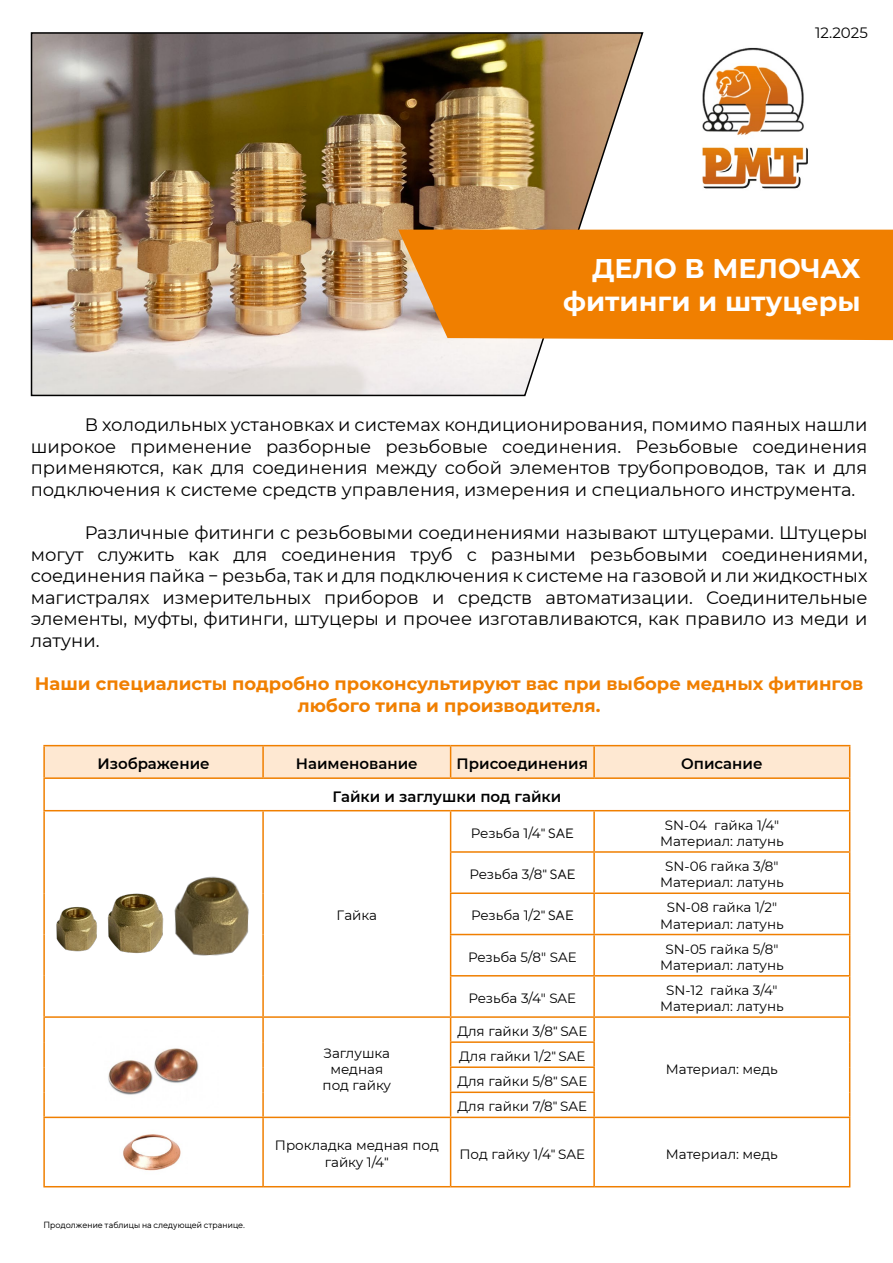
<style>
.page{position:relative;width:893px;height:1263px;background:#fff}
.page>*{position:absolute;margin:0;border:0;box-sizing:border-box;transform-origin:0 0}
.t1{font:700 27px/32.4px "Montserrat";color:#fff;text-align:right}
.t2{font:18px/21.6px "Montserrat";color:#000;text-align:justify}
.t3{font:700 18px/21.6px "Montserrat";color:#f07f00;text-align:center}
.t4{font:600 15px "Montserrat";color:#000}
.t5{font:15px "Montserrat";color:#000}
.t6{font:13.5px/16.2px "Montserrat";color:#000;text-align:center}
.t7{font:9px "TT Norms";color:#000}
.s1{font-family:"TT Norms"}
</style>
<div class="page">
<img style="left:702px;top:47px;width:106px;height:142px">
<img style="left:30px;top:32px;width:614px;height:365px">
<div style="left:398px;top:230px;width:495px;height:110px;background:#f07f00"></div>
<div style="left:45px;top:746px;width:804px;height:31px;background:#fee8d2"></div>
<hr style="left:43px;top:745px;width:220px;height:1px;background:#f07f00">
<hr style="left:43px;top:746px;width:2px;height:31px;background:#f07f00">
<hr style="left:263px;top:745px;width:188px;height:1px;background:#f07f00">
<hr style="left:262px;top:746px;width:2px;height:31px;background:#f07f00">
<hr style="left:451px;top:745px;width:143px;height:1px;background:#f07f00">
<hr style="left:450px;top:746px;width:1px;height:31px;background:#f07f00">
<hr style="left:594px;top:745px;width:256px;height:1px;background:#f07f00">
<hr style="left:593px;top:746px;width:2px;height:31px;background:#f07f00">
<hr style="left:849px;top:746px;width:1px;height:31px;background:#f07f00">
<hr style="left:43px;top:777px;width:220px;height:2px;background:#f07f00">
<hr style="left:43px;top:779px;width:2px;height:31px;background:#f07f00">
<hr style="left:263px;top:777px;width:188px;height:2px;background:#f07f00">
<hr style="left:451px;top:777px;width:143px;height:2px;background:#f07f00">
<hr style="left:594px;top:777px;width:256px;height:2px;background:#f07f00">
<hr style="left:849px;top:779px;width:1px;height:31px;background:#f07f00">
<hr style="left:43px;top:810px;width:220px;height:1px;background:#f07f00">
<hr style="left:263px;top:810px;width:188px;height:1px;background:#f07f00">
<hr style="left:451px;top:810px;width:143px;height:1px;background:#f07f00">
<hr style="left:594px;top:810px;width:256px;height:1px;background:#f07f00">
<hr style="left:43px;top:811px;width:2px;height:41px;background:#f07f00">
<hr style="left:262px;top:811px;width:2px;height:41px;background:#f07f00">
<hr style="left:450px;top:811px;width:1px;height:40px;background:#f07f00">
<hr style="left:593px;top:811px;width:2px;height:40px;background:#f07f00">
<hr style="left:849px;top:811px;width:1px;height:40px;background:#f07f00">
<hr style="left:43px;top:852px;width:2px;height:41px;background:#f07f00">
<hr style="left:262px;top:852px;width:2px;height:41px;background:#f07f00">
<hr style="left:450px;top:851px;width:144px;height:2px;background:#f07f00">
<hr style="left:450px;top:853px;width:1px;height:39px;background:#f07f00">
<hr style="left:594px;top:851px;width:256px;height:2px;background:#f07f00">
<hr style="left:593px;top:853px;width:2px;height:39px;background:#f07f00">
<hr style="left:849px;top:853px;width:1px;height:39px;background:#f07f00">
<hr style="left:43px;top:893px;width:2px;height:41px;background:#f07f00">
<hr style="left:262px;top:893px;width:2px;height:41px;background:#f07f00">
<hr style="left:450px;top:892px;width:144px;height:2px;background:#f07f00">
<hr style="left:450px;top:894px;width:1px;height:40px;background:#f07f00">
<hr style="left:594px;top:892px;width:256px;height:2px;background:#f07f00">
<hr style="left:593px;top:894px;width:2px;height:40px;background:#f07f00">
<hr style="left:849px;top:894px;width:1px;height:40px;background:#f07f00">
<hr style="left:43px;top:934px;width:2px;height:42px;background:#f07f00">
<hr style="left:262px;top:934px;width:2px;height:42px;background:#f07f00">
<hr style="left:450px;top:934px;width:144px;height:1px;background:#f07f00">
<hr style="left:450px;top:935px;width:1px;height:40px;background:#f07f00">
<hr style="left:594px;top:934px;width:256px;height:1px;background:#f07f00">
<hr style="left:593px;top:935px;width:2px;height:40px;background:#f07f00">
<hr style="left:849px;top:935px;width:1px;height:40px;background:#f07f00">
<hr style="left:43px;top:976px;width:2px;height:40px;background:#f07f00">
<hr style="left:262px;top:976px;width:2px;height:40px;background:#f07f00">
<hr style="left:450px;top:975px;width:144px;height:1px;background:#f07f00">
<hr style="left:450px;top:976px;width:1px;height:40px;background:#f07f00">
<hr style="left:594px;top:975px;width:256px;height:1px;background:#f07f00">
<hr style="left:593px;top:976px;width:2px;height:40px;background:#f07f00">
<hr style="left:849px;top:976px;width:1px;height:40px;background:#f07f00">
<hr style="left:43px;top:1016px;width:220px;height:2px;background:#f07f00">
<hr style="left:43px;top:1018px;width:2px;height:24px;background:#f07f00">
<hr style="left:263px;top:1016px;width:188px;height:2px;background:#f07f00">
<hr style="left:262px;top:1018px;width:2px;height:24px;background:#f07f00">
<hr style="left:451px;top:1016px;width:143px;height:2px;background:#f07f00">
<hr style="left:594px;top:1016px;width:256px;height:2px;background:#f07f00">
<hr style="left:593px;top:1018px;width:2px;height:23px;background:#f07f00">
<hr style="left:43px;top:1042px;width:2px;height:25px;background:#f07f00">
<hr style="left:262px;top:1042px;width:2px;height:25px;background:#f07f00">
<hr style="left:450px;top:1041px;width:145px;height:2px;background:#f07f00">
<hr style="left:593px;top:1043px;width:2px;height:23px;background:#f07f00">
<hr style="left:43px;top:1067px;width:2px;height:25px;background:#f07f00">
<hr style="left:262px;top:1067px;width:2px;height:25px;background:#f07f00">
<hr style="left:450px;top:1066px;width:145px;height:2px;background:#f07f00">
<hr style="left:593px;top:1068px;width:2px;height:23px;background:#f07f00">
<hr style="left:43px;top:1092px;width:2px;height:24px;background:#f07f00">
<hr style="left:262px;top:1092px;width:2px;height:24px;background:#f07f00">
<hr style="left:450px;top:1091px;width:145px;height:2px;background:#f07f00">
<svg style="left:450px;top:1018px;width:1px;height:98px"></svg>
<hr style="left:593px;top:1093px;width:2px;height:23px;background:#f07f00">
<svg style="left:849px;top:1018px;width:1px;height:98px"></svg>
<hr style="left:43px;top:1116px;width:220px;height:2px;background:#f07f00">
<hr style="left:43px;top:1118px;width:2px;height:68px;background:#f07f00">
<hr style="left:263px;top:1116px;width:188px;height:2px;background:#f07f00">
<hr style="left:262px;top:1118px;width:2px;height:68px;background:#f07f00">
<hr style="left:451px;top:1116px;width:143px;height:2px;background:#f07f00">
<hr style="left:450px;top:1118px;width:1px;height:68px;background:#f07f00">
<hr style="left:594px;top:1116px;width:256px;height:2px;background:#f07f00">
<hr style="left:593px;top:1118px;width:2px;height:68px;background:#f07f00">
<hr style="left:849px;top:1118px;width:1px;height:68px;background:#f07f00">
<hr style="left:43px;top:1186px;width:220px;height:1px;background:#f07f00">
<hr style="left:263px;top:1186px;width:188px;height:1px;background:#f07f00">
<hr style="left:451px;top:1186px;width:143px;height:1px;background:#f07f00">
<hr style="left:594px;top:1186px;width:256px;height:1px;background:#f07f00">
<img style="left:56px;top:907px;width:41px;height:45px">
<img style="left:107px;top:893px;width:47px;height:60px">
<img style="left:154px;top:868px;width:109px;height:92px">
<img style="left:108px;top:1048px;width:91px;height:47px">
<img style="left:123px;top:1134px;width:58px;height:37px">
<p class="t5" style="left:815px;top:23px;width:54px">12.2025</p>
<h1 class="t1" style="left:563px;top:251px;width:299px">ДЕЛО В МЕЛОЧАХ фитинги и штуцеры</h1>
<p class="t2" style="left:31px;top:413px;width:838px;text-indent:54px">В холодильных установках и системах кондиционирования, помимо паяных нашли широкое применение разборные резьбовые соединения. Резьбовые соединения применяются, как для соединения между собой элементов трубопроводов, так и для подключения к системе средств управления, измерения и специального инструмента.</p>
<p class="t2" style="left:31px;top:521px;width:838px;text-indent:54px">Различные фитинги с резьбовыми соединениями называют штуцерами. Штуцеры могут служить как для соединения труб с разными резьбовыми соединениями, соединения пайка − резьба, так и для подключения к системе на газовой и ли жидкостных магистралях измерительных приборов и средств автоматизации. Соединительные элементы, муфты, фитинги, штуцеры и прочее изготавливаются, как правило из меди и латуни.</p>
<p class="t3" style="left:35px;top:672px;width:830px">Наши специалисты подробно проконсультируют вас при выборе медных фитингов любого типа и производителя.</p>
<p class="t4" style="left:97px;top:753px;width:114px">Изображение</p>
<p class="t4" style="left:296px;top:753px;width:124px">Наименование</p>
<p class="t4" style="left:457px;top:753px;width:133px">Присоединения</p>
<p class="t4" style="left:681px;top:753px;width:83px">Описание</p>
<p class="t4" style="left:332px;top:786px;width:231px">Гайки и заглушки под гайки</p>
<p class="t6" style="left:337px;top:907px;width:42px">Гайка</p>
<p class="t6" style="left:323px;top:1044px;width:70px">Заглушка медная под гайку</p>
<p class="t6" style="left:471px;top:824px;width:105px">Резьба 1/4<span class="s1">" SAE</span></p>
<p class="t6" style="left:660px;top:816px;width:125px">SN-04 гайка 1/4″<br>Материал: латунь</p>
<p class="t6" style="left:469px;top:866px;width:108px">Резьба 3/8<span class="s1">" SAE</span></p>
<p class="t6" style="left:660px;top:858px;width:125px">SN-06 гайка 3/8″<br>Материал: латунь</p>
<p class="t6" style="left:471px;top:907px;width:104px">Резьба 1/2<span class="s1">" SAE</span></p>
<p class="t6" style="left:660px;top:899px;width:125px">SN-08 гайка 1/2″<br>Материал: латунь</p>
<p class="t6" style="left:468px;top:948px;width:110px">Резьба 5/8″ SAE</p>
<p class="t6" style="left:660px;top:940px;width:125px">SN-05 гайка 5/8″<br>Материал: латунь</p>
<p class="t6" style="left:468px;top:989px;width:109px">Резьба 3/4″ SAE</p>
<p class="t6" style="left:660px;top:981px;width:125px">SN-12 гайка 3/4″<br>Материал: латунь</p>
<p class="t6" style="left:457px;top:1023px;width:131px">Для гайки 3/8<span class="s1">"</span> SAE</p>
<p class="t6" style="left:457px;top:1043px;width:131px;line-height:25px;text-align:left">Для гайки 1/2<span class="s1">"</span> SAE<br>Для гайки 5/8<span class="s1">"</span> SAE<br>Для гайки 7/8<span class="s1">"</span> SAE</p>
<p class="t6" style="left:666px;top:1060px;width:113px">Материал: медь</p>
<p class="t7" style="left:43px;top:1219px;width:203px">Продолжение таблицы на следующей странице.</p>
<p class="t6" style="left:275px;top:1137px;width:165px">Прокладка медная под гайку 1/4<span class="s1">"</span></p>
<p class="t6" style="left:459px;top:1145px;width:127px">Под гайку 1/4<span class="s1">"</span> SAE</p>
<p class="t6" style="left:666px;top:1145px;width:113px">Материал: медь</p>
</div>
